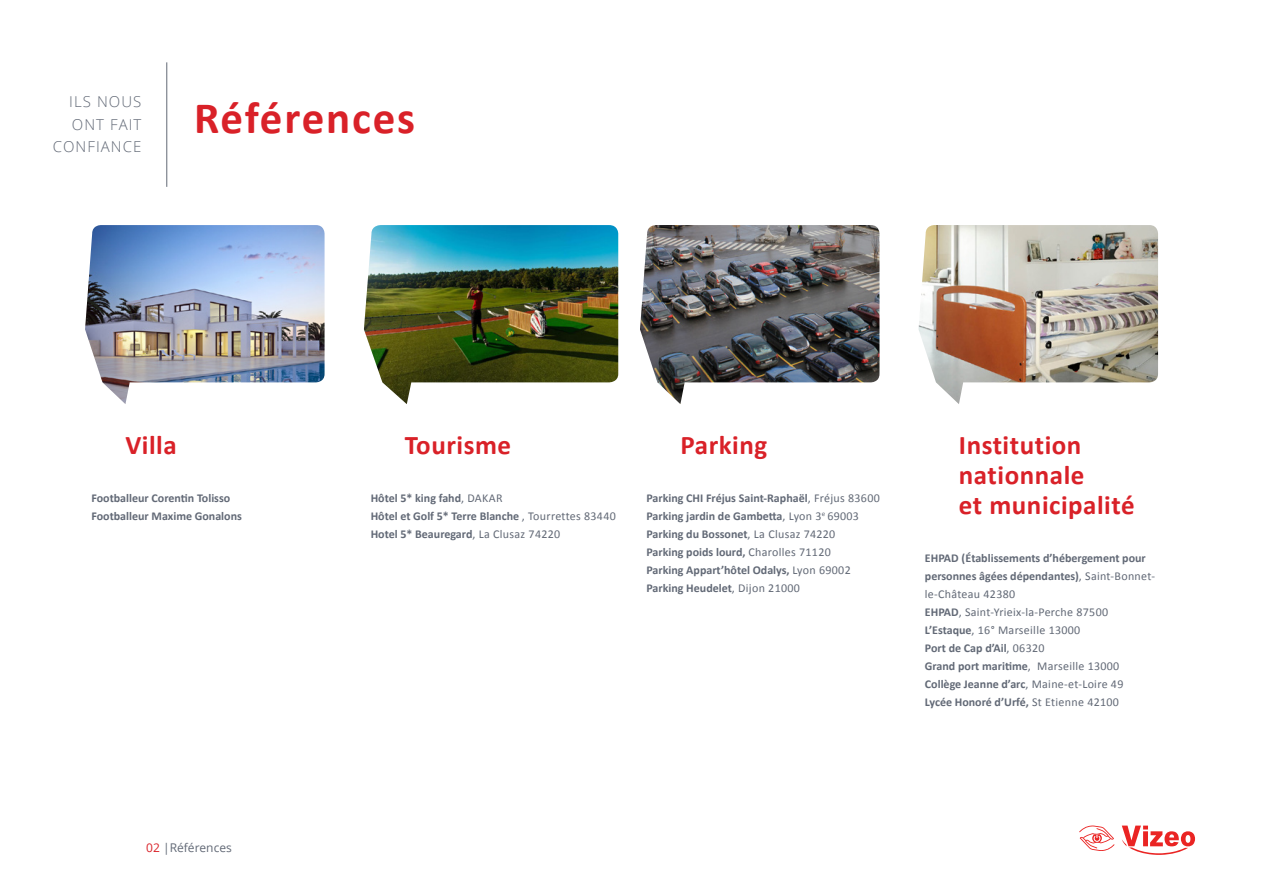
<style>
.page{position:relative;width:1263px;height:893px;background:#fff}
.page>*{position:absolute;margin:0;border:0;box-sizing:border-box;transform-origin:0 0}
.t1{font:700 45px "Calibri";letter-spacing:.04em;color:#d92128}
.H1_the_must{font:700 27px "Calibri";letter-spacing:.02em;color:#d92128}
.t2{font:300 15px/22.5px "Open Sans";letter-spacing:.07em;color:#626976;text-align:right}
.Liste{font:700 12px/18px "Calibri";color:#626976}
.Liste-2{font:12px "Calibri";letter-spacing:.025em;color:#626976}
.t3{font:12px "Open Sans";color:#626976}
.s1{color:#d92128}
.s2{font-weight:400}
.s3{font-weight:700}
</style>
<div class="page">
<hr style="left:166px;top:62px;width:1px;height:125px;background:#626976">
<svg style="left:1122px;top:826px;width:73px;height:29px"></svg>
<svg style="left:1079px;top:825px;width:35px;height:26px"></svg>
<img style="left:364px;top:225px;width:254px;height:179px">
<img style="left:85px;top:225px;width:240px;height:179px">
<img style="left:918px;top:225px;width:240px;height:179px">
<img style="left:640px;top:225px;width:239px;height:179px">
<p class="t2" style="left:53px;top:90px;width:90px">ILS NOUS<br>ONT FAIT<br>CONFIANCE</p>
<h1 class="t1" style="left:194px;top:90px;width:222px">Références</h1>
<p class="H1_the_must" style="left:125px;top:427px;width:53px">Villa</p>
<p class="Liste" style="left:91px;top:489px;width:140px">Footballeur Corentin Tolisso</p>
<p class="Liste" style="left:91px;top:507px;width:152px">Footballeur Maxime Gonalons</p>
<p class="t3" style="left:146px;top:839px;width:87px"><span class="s1">02</span> |Références</p>
<p class="H1_the_must" style="left:405px;top:427px;width:108px">Tourisme</p>
<p class="Liste" style="left:371px;top:489px;width:133px">Hôtel 5* king fahd<span class="s2">, DAKAR</span></p>
<p class="Liste" style="left:371px;top:507px;width:247px">Hôtel et Golf 5* Terre Blanche <span class="s2">, Tourrettes 83440</span></p>
<p class="Liste" style="left:371px;top:525px;width:191px">Hotel 5* Beauregard<span class="s2">, La Clusaz 74220</span></p>
<p class="H1_the_must" style="left:680px;top:427px;width:88px">Parking</p>
<p class="Liste" style="left:646px;top:489px;width:235px">Parking CHI Fréjus Saint-Raphaël<span class="s2">, Fréjus 83600</span></p>
<p class="Liste" style="left:646px;top:507px;width:214px">Parking jardin de Gambetta<span class="s2">, Lyon 3</span><sup>e</sup> <span class="s2">69003</span></p>
<p class="Liste" style="left:646px;top:525px;width:191px">Parking du Bossonet<span class="s2">, La Clusaz 74220</span></p>
<p class="Liste" style="left:646px;top:543px;width:186px">Parking poids lourd, <span class="s2">Charolles 71120</span></p>
<p class="Liste" style="left:646px;top:561px;width:206px">Parking Appart’hôtel Odalys, <span class="s2">Lyon 69002</span></p>
<p class="Liste" style="left:646px;top:579px;width:155px">Parking Heudelet<span class="s2">, Dijon 21000</span></p>
<p class="H1_the_must" style="left:959px;top:427px;width:124px">Institution</p>
<p class="H1_the_must" style="left:959px;top:457px;width:127px">nationnale</p>
<p class="H1_the_must" style="left:959px;top:487px;width:177px">et municipalité</p>
<p class="Liste" style="left:925px;top:549px;width:232px">EHPAD (Établissements d’hébergement pour personnes âgées dépendantes)<span class="s2">, Saint-Bonnet&shy;le-Château 42380</span></p>
<p class="Liste-2" style="left:925px;top:604px;width:185px"><span class="s3">EHPAD</span>, Saint-Yrieix-la-Perche 87500</p>
<p class="Liste-2" style="left:925px;top:622px;width:157px"><span class="s3">L’Estaque</span>, 16° Marseille 13000</p>
<p class="Liste" style="left:925px;top:639px;width:121px">Port de Cap d’Ail<span class="s2">, 06320</span></p>
<p class="Liste" style="left:925px;top:657px;width:196px">Grand port maritime<span class="s2">, Marseille 13000</span></p>
<p class="Liste" style="left:925px;top:675px;width:200px">Collège Jeanne d’arc<span class="s2">, Maine-et-Loire 49</span></p>
<p class="Liste" style="left:925px;top:693px;width:196px">Lycée Honoré d’Urfé, <span class="s2">St Etienne 42100</span></p>
</div>
